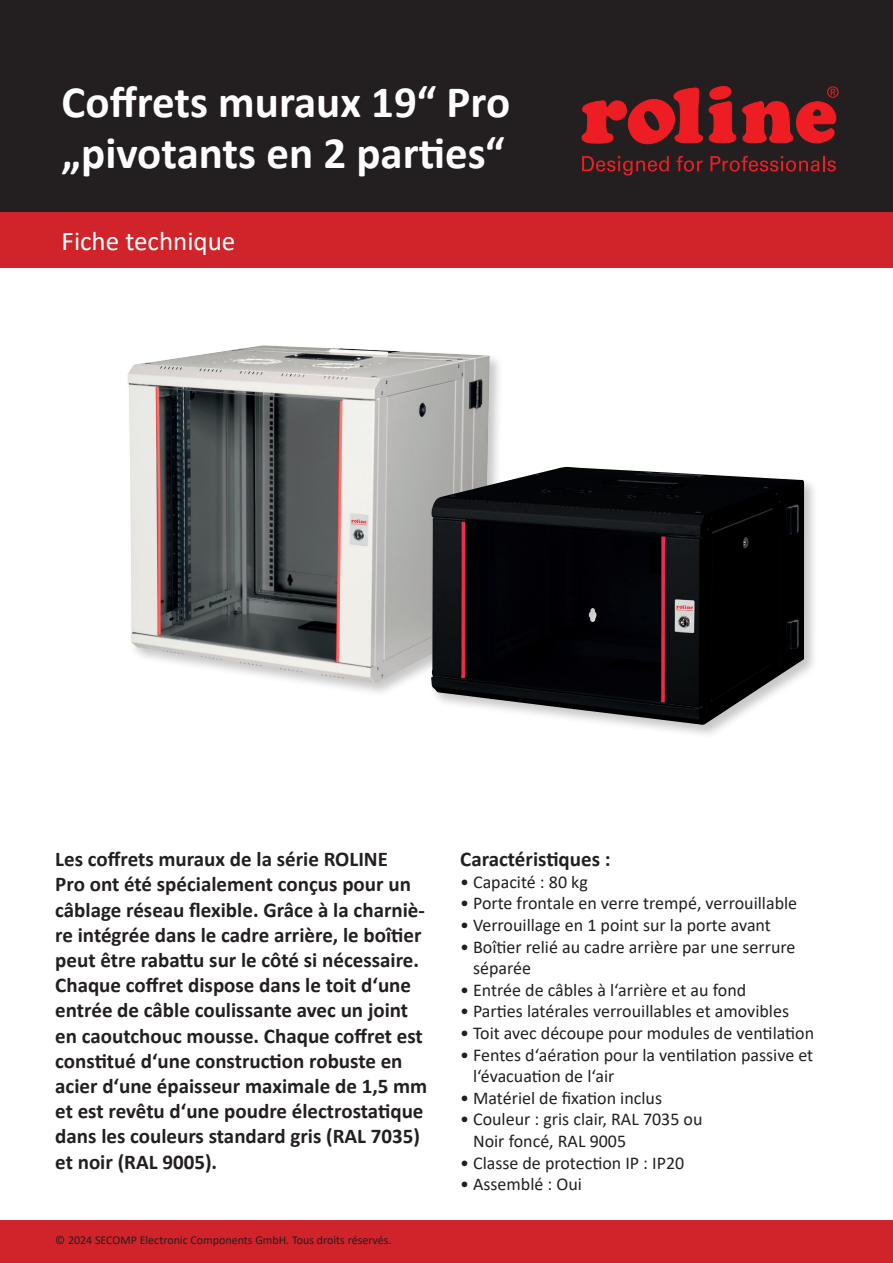
<style>
.page{position:relative;width:893px;height:1263px;background:#fff}
.page>*{position:absolute;margin:0;border:0;box-sizing:border-box;transform-origin:0 0}
.t1{font:700 45px/51px "Calibri";color:#fff}
.t2{font:27px "Calibri";color:#fff}
.t3{font:700 21px/25.2px "Calibri";color:#231f20}
.t4{font:18px/21.6px "Calibri";color:#231f20}
.t5{font:12px "Calibri";color:#231f20}
</style>
<div class="page">
<div style="left:0;top:0;width:893px;height:213px;background:#231f20"></div>
<div style="left:0;top:213px;width:893px;height:55px;background:#d1232a"></div>
<svg style="left:582px;top:86px;width:257px;height:59px"></svg>
<svg style="left:582px;top:156px;width:87px;height:19px"></svg>
<svg style="left:676px;top:156px;width:27px;height:16px"></svg>
<svg style="left:710px;top:156px;width:126px;height:16px"></svg>
<div style="left:125px;top:343px;width:379px;height:354px;background:#231f20;opacity:.25"></div>
<img style="left:127px;top:345px;width:363px;height:338px">
<div style="left:0;top:1220px;width:893px;height:43px;background:#d1232a"></div>
<div style="left:429px;top:465px;width:389px;height:274px;background:#231f20;opacity:.25"></div>
<img style="left:431px;top:467px;width:373px;height:258px">
<h1 class="t1" style="left:62px;top:76px;width:450px">Coffrets muraux 19“ Pro „pivotants en 2 parties“</h1>
<p class="t2" style="left:62px;top:223px;width:175px">Fiche technique</p>
<p class="t3" style="left:55px;top:846px;width:373px">Les coffrets muraux de la série ROLINE<br>Pro ont été spécialement conçus pour un câblage réseau flexible. Grâce à la charniè&shy;re intégrée dans le cadre arrière, le boîtier peut être rabattu sur le côté si nécessaire.<br>Chaque coffret dispose dans le toit d‘une entrée de câble coulissante avec un joint en caoutchouc mousse. Chaque coffret est constitué d‘une construction robuste en acier d‘une épaisseur maximale de 1,5 mm et est revêtu d‘une poudre électrostatique dans les couleurs standard gris (RAL 7035) et noir (RAL 9005).</p>
<p class="t3" style="left:460px;top:846px;width:152px">Caractéristiques :</p>
<p class="t4" style="left:460px;top:871px;width:129px">• Capacité : 80 kg</p>
<p class="t4" style="left:460px;top:892px;width:338px">• Porte frontale en verre trempé, verrouillable</p>
<p class="t4" style="left:460px;top:914px;width:312px">• Verrouillage en 1 point sur la porte avant</p>
<p class="t4" style="left:473px;top:935px;width:324px;text-indent:-13px">• Boîtier relié au cadre arrière par une serrure séparée</p>
<p class="t4" style="left:460px;top:979px;width:287px">• Entrée de câbles à l‘arrière et au fond</p>
<p class="t4" style="left:460px;top:1000px;width:330px">• Parties latérales verrouillables et amovibles</p>
<p class="t4" style="left:460px;top:1022px;width:355px">• Toit avec découpe pour modules de ventilation</p>
<p class="t4" style="left:473px;top:1043px;width:342px;text-indent:-13px">• Fentes d‘aération pour la ventilation passive et l‘évacuation de l‘air</p>
<p class="t4" style="left:460px;top:1087px;width:203px">• Matériel de fixation inclus</p>
<p class="t4" style="left:473px;top:1108px;width:231px;text-indent:-13px">• Couleur : gris clair, RAL 7035 ou<br>Noir foncé, RAL 9005</p>
<p class="t4" style="left:460px;top:1151px;width:225px">• Classe de protection IP : IP20</p>
<p class="t4" style="left:460px;top:1173px;width:123px">• Assemblé : Oui</p>
<p class="t5" style="left:55px;top:1231px;width:338px">© 2024 SECOMP Electronic Components GmbH. Tous droits réservés.</p>
</div>
